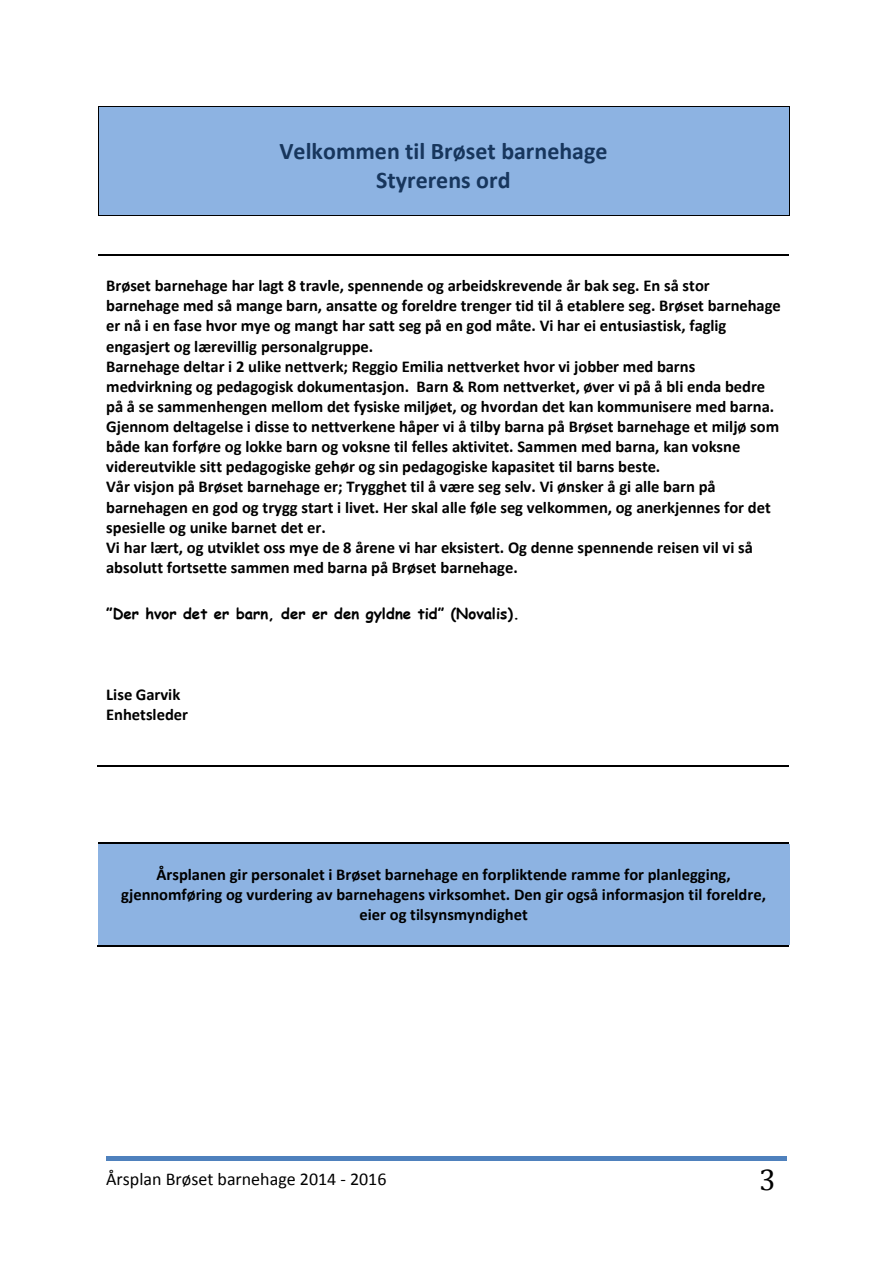
<style>
.page{position:relative;width:893px;height:1263px;background:#fff}
.page>*{position:absolute;margin:0;border:0;box-sizing:border-box;transform-origin:0 0}
.t1{font:30px "Cambria";color:#000}
.t2{font:700 24px/29.4px "Calibri";color:#17365d;text-align:center}
.t3{font:18px "Calibri";color:#000}
.t4{font:700 16.5px/20.1px "Calibri";letter-spacing:-.005em;color:#000}
.t5{font:700 15px "Comic Sans MS";color:#000}
</style>
<div class="page">
<hr style="left:106px;top:1157px;width:681px;height:4px;background:#4f81bd">
<div style="left:99px;top:107px;width:7px;height:108px;background:#8db3e2"></div>
<div style="left:781px;top:107px;width:8px;height:108px;background:#8db3e2"></div>
<div style="left:106px;top:107px;width:675px;height:29px;background:#8db3e2"></div>
<div style="left:106px;top:136px;width:675px;height:30px;background:#8db3e2"></div>
<div style="left:106px;top:166px;width:675px;height:29px;background:#8db3e2"></div>
<div style="left:106px;top:195px;width:675px;height:20px;background:#8db3e2"></div>
<hr style="left:98px;top:106px;width:691px;height:1px;background:#000">
<hr style="left:98px;top:107px;width:1px;height:108px;background:#000">
<hr style="left:98px;top:215px;width:691px;height:1px;background:#000">
<hr style="left:789px;top:107px;width:1px;height:108px;background:#000">
<hr style="left:98px;top:254px;width:691px;height:1px;background:#000">
<hr style="left:97px;top:765px;width:692px;height:1px;background:#000">
<div style="left:98px;top:844px;width:8px;height:101px;background:#8db3e2"></div>
<div style="left:781px;top:844px;width:8px;height:101px;background:#8db3e2"></div>
<div style="left:106px;top:844px;width:675px;height:20px;background:#8db3e2"></div>
<div style="left:106px;top:864px;width:675px;height:20px;background:#8db3e2"></div>
<div style="left:106px;top:884px;width:675px;height:21px;background:#8db3e2"></div>
<div style="left:106px;top:905px;width:675px;height:20px;background:#8db3e2"></div>
<div style="left:106px;top:925px;width:675px;height:20px;background:#8db3e2"></div>
<hr style="left:98px;top:843px;width:691px;height:1px;background:#000">
<hr style="left:97px;top:945px;width:692px;height:1px;background:#000">
<h2 class="t2" style="left:279px;top:136px;width:330px">Velkommen til Brøset barnehage<br>Styrerens ord</h2>
<p class="t4" style="left:106px;top:276px;width:676px">Brøset barnehage har lagt 8 travle, spennende og arbeidskrevende år bak seg. En så stor barnehage med så mange barn, ansatte og foreldre trenger tid til å etablere seg. Brøset barnehage er nå i en fase hvor mye og mangt har satt seg på en god måte. Vi har ei entusiastisk, faglig engasjert og lærevillig personalgruppe.<br>Barnehage deltar i 2 ulike nettverk; Reggio Emilia nettverket hvor vi jobber med barns medvirkning og pedagogisk dokumentasjon. Barn &amp; Rom nettverket, øver vi på å bli enda bedre på å se sammenhengen mellom det fysiske miljøet, og hvordan det kan kommunisere med barna.<br>Gjennom deltagelse i disse to nettverkene håper vi å tilby barna på Brøset barnehage et miljø som både kan forføre og lokke barn og voksne til felles aktivitet. Sammen med barna, kan voksne videreutvikle sitt pedagogiske gehør og sin pedagogiske kapasitet til barns beste.<br>Vår visjon på Brøset barnehage er; Trygghet til å være seg selv. Vi ønsker å gi alle barn på barnehagen en god og trygg start i livet. Her skal alle føle seg velkommen, og anerkjennes for det spesielle og unike barnet det er.<br>Vi har lært, og utviklet oss mye de 8 årene vi har eksistert. Og denne spennende reisen vil vi så absolutt fortsette sammen med barna på Brøset barnehage.</p>
<p class="t5" style="left:106px;top:603px;width:415px">”Der hvor det er barn, der er den gyldne tid” (Novalis).</p>
<p class="t4" style="left:106px;top:684px;width:83px">Lise Garvik<br>Enhetsleder</p>
<p class="t4" style="left:121px;top:864px;width:646px;text-align:center">Årsplanen gir personalet i Brøset barnehage en forpliktende ramme for planlegging, gjennomføring og vurdering av barnehagens virksomhet. Den gir også informasjon til foreldre, eier og tilsynsmyndighet</p>
<p class="t3" style="left:106px;top:1167px;width:282px">Årsplan Brøset barnehage 2014 - 2016</p>
<h1 class="t1" style="left:759px;top:1162px;width:18px">3</h1>
</div>
